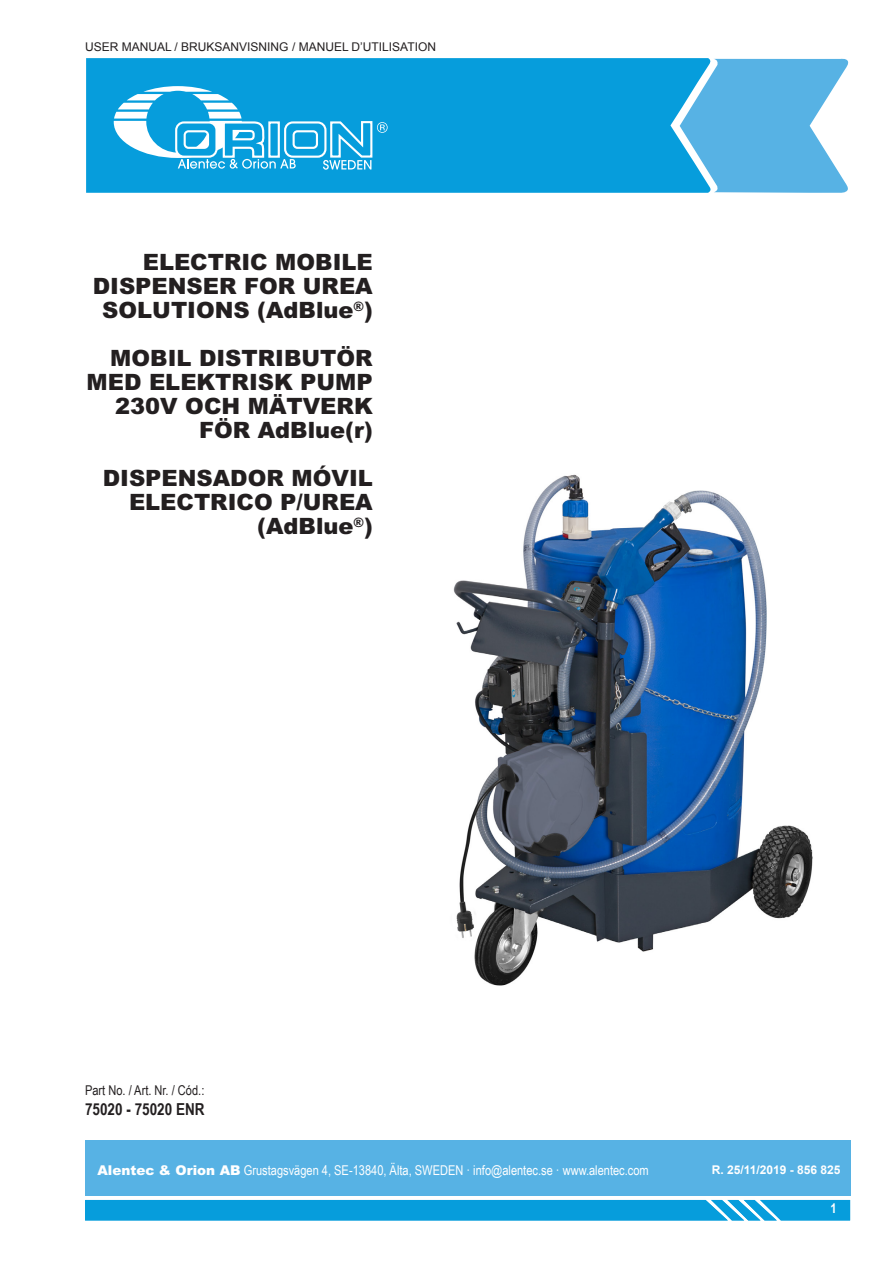
<style>
.page{position:relative;width:893px;height:1263px;background:#fff}
.page>*{position:absolute;margin:0;border:0;box-sizing:border-box;transform-origin:0 0}
.Portada_títulos_en_i{font:900 22.5px/24px "M Arial";color:#231f20;text-align:right}
.t1{font:700 16.5px "Arial Narrow";color:#231f20}
.TEXTO_CORRIDO{font:13.5px "Arial Narrow";color:#fff}
.t2{font:13.5px "Arial Narrow";color:#231f20}
.TEXTO_CORRIDO-2{font:700 13.5px "Arial Narrow";color:#fff}
.Portada_manual_insta{font:12px "Arial";color:#231f20}
.t3{font:700 12px "Arial";color:#fff}
.s1{font-family:"M Arial";font-weight:900}
</style>
<div class="page">
<img style="left:453px;top:474px;width:360px;height:512px">
<div style="left:85px;top:1140px;width:765px;height:56px;background:#57b2e4"></div>
<div style="left:85px;top:1200px;width:765px;height:20px;background:#069ddc"></div>
<div style="left:86px;top:58px;width:594px;height:135px;background:#069ddc"></div>
<svg style="left:114px;top:86px;width:274px;height:84px"></svg>
<svg style="left:680px;top:58px;width:169px;height:135px;background:#6cbce7"></svg>
<p class="Portada_manual_insta" style="left:85px;top:39px;width:352px">USER MANUAL / BRUKSANVISNING / MANUEL D’UTILISATION</p>
<p class="Portada_títulos_en_i" style="left:93px;top:250px;width:281px">ELECTRIC MOBILE<br>DISPENSER FOR UREA<br>SOLUTIONS (AdBlue<sup>®</sup>)</p>
<p class="Portada_títulos_en_i" style="left:87px;top:346px;width:288px">MOBIL DISTRIBUTÖR<br>MED ELEKTRISK PUMP<br>230V OCH MÄTVERK<br>FÖR AdBlue(r)</p>
<p class="Portada_títulos_en_i" style="left:103px;top:466px;width:271px">DISPENSADOR MÓVIL<br>ELECTRICO P/UREA (AdBlue<sup>®</sup>)</p>
<p class="t2" style="left:85px;top:1080px;width:121px">Part No. / Art. Nr. / Cód.:</p>
<p class="t1" style="left:85px;top:1097px;width:121px">75020 - 75020 ENR</p>
<p class="TEXTO_CORRIDO" style="left:97px;top:1160px;width:553px"><span class="s1">Alentec &amp; Orion AB</span> Grustagsvägen 4, SE-13840, Älta, SWEDEN · info@alentec.se · www.alentec.com</p>
<p class="t3" style="left:712px;top:1161px;width:130px">R. 25/11/2019 - 856 825</p>
<p class="TEXTO_CORRIDO-2" style="left:831px;top:1198px;width:8px">1</p>
</div>
